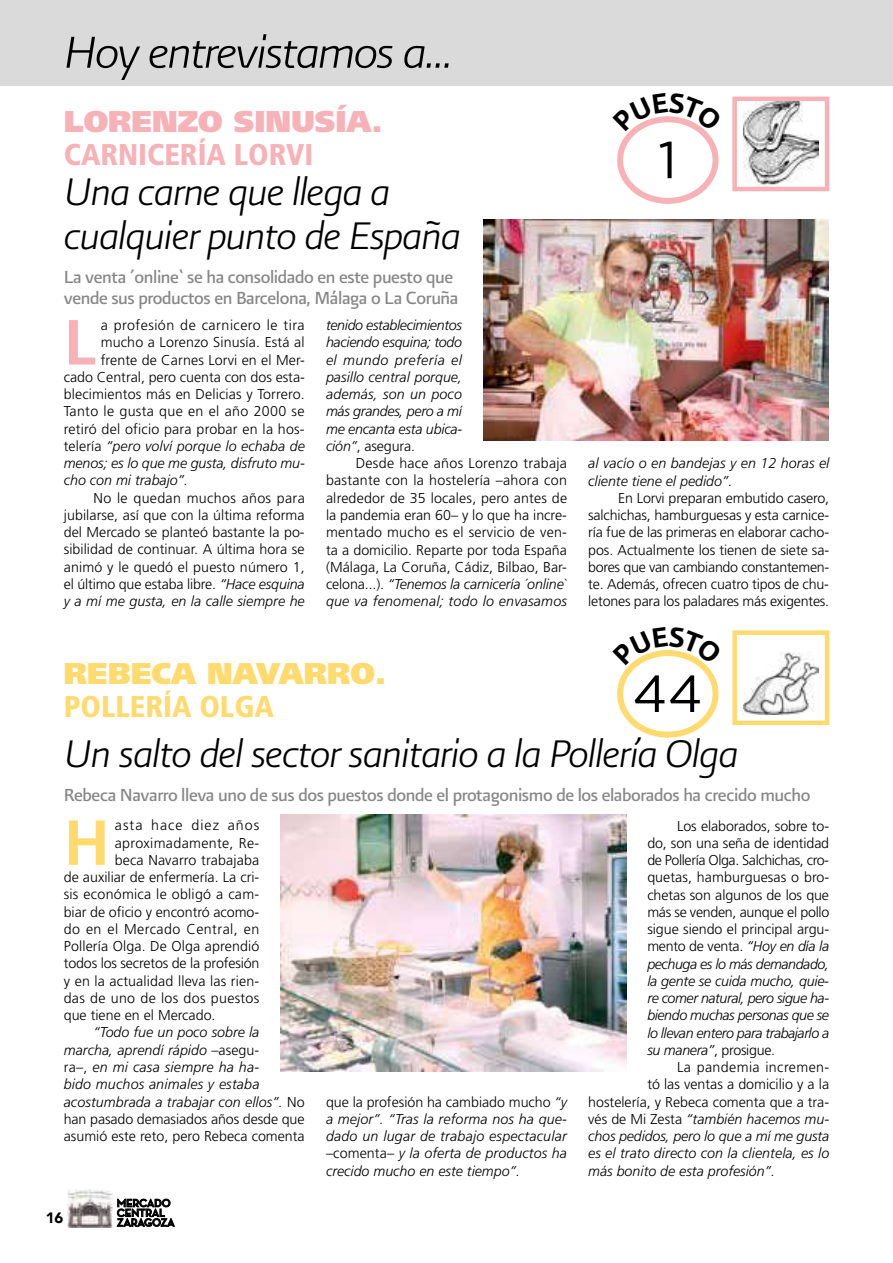
<style>
.page{position:relative;width:893px;height:1263px;background:#fff}
.page>*{position:absolute;margin:0;border:0;box-sizing:border-box;transform-origin:0 0}
.t1{font:700 63.75px "Frutiger LT Std";color:#f6b2b6}
.t2{font:700 63.75px "Frutiger LT Std";color:#ffda6f}
.t3{font:italic 54px "Presidencia Fina";letter-spacing:-.03em;color:#000}
.t4{font:51.9px "Gotham";color:#000}
.t5{font:italic 46.5px/43.5px "Presidencia Fina";letter-spacing:-.02em;color:#000}
.t6{font:900 30px "Frutiger LT Std";color:#f6b2b6}
.t7{font:900 condensed 30px "Frutiger LT Std";color:#f6b2b6}
.t8{font:900 30px "Frutiger LT Std";color:#ffda6f}
.t9{font:900 condensed 30px "Frutiger LT Std";color:#ffda6f}
.t10{font:21px/21px "Presidencia Base";letter-spacing:-.02em;color:#878787}
.t11{font:900 15px "Avenir";color:#000}
.t12{font:300 14.25px/17.2px "Frutiger LT Std";letter-spacing:.005em;color:#000;text-align:justify}
.t13{font:italic 300 14.25px/17.2px "Frutiger LT Std";letter-spacing:.005em;color:#000;text-align:justify}
.t14{font:300 14.25px "Frutiger LT Std";letter-spacing:.03em;color:#000}
.t15{font:300 14.25px "Frutiger LT Std";letter-spacing:.025em;color:#000}
.t16{font:300 14.25px "Frutiger LT Std";letter-spacing:.075em;color:#000}
.t17{font:700 11.25px/9.8px "Neutra Disp";color:#000}
.s1{font-style:normal}
.s2{font-style:italic}
</style>
<div class="page">
<svg style="left:117px;top:1198px;width:58px;height:29px"></svg>
<img style="left:68px;top:1190px;width:45px;height:38px">
<div style="left:0;top:0;width:893px;height:85px;background:#dadada"></div>
<img style="left:483px;top:219px;width:346px;height:221px">
<img style="left:281px;top:814px;width:345px;height:258px">
<div style="left:617px;top:116px;width:102px;height:88px;border:6px solid #f6b2b6;border-radius:50%"></div>
<div style="left:617px;top:650px;width:102px;height:88px;border:6px solid #ffda6f;border-radius:50%"></div>
<img style="left:743px;top:102px;width:75px;height:84px">
<div style="left:732px;top:97px;width:97px;height:94px;border:4px solid #f6b2b6"></div>
<img style="left:743px;top:652px;width:76px;height:63px">
<div style="left:732px;top:630px;width:97px;height:95px;border:4px solid #ffda6f"></div>
<hr style="left:892px;top:0;width:1px;height:1263px;background:#fff">
<svg style="left:629px;top:116px;width:78px;height:16px"></svg>
<svg style="left:630px;top:650px;width:76px;height:15px"></svg>
<h2 class="t3" style="left:64px;top:22px;width:391px">Hoy entrevistamos a...</h2>
<h3 class="t6" style="left:64px;top:103px;width:320px">LORENZO SINUSÍA.</h3>
<h3 class="t7" style="left:64px;top:136px;width:251px">CARNICERÍA LORVI</h3>
<h3 class="t5" style="left:64px;top:170px;width:399px">Una carne que llega a cualquier punto de España</h3>
<h3 class="t10" style="left:64px;top:266px;width:396px">La venta ´online` se ha consolidado en este puesto que vende sus productos en Barcelona, Málaga o La Coruña</h3>
<h3 class="t4" style="left:658px;top:127px;width:20px">1</h3>
<h1 class="t1" style="left:64px;top:305px;width:33px">L</h1>
<p class="t14" style="left:101px;top:317px;width:206px">a profesión de carnicero le tira</p>
<p class="t12" style="left:101px;top:334px;width:205px">mucho a Lorenzo Sinusía. Está al</p>
<p class="t12" style="left:101px;top:351px;width:206px">frente de Carnes Lorvi en el Mer-</p>
<p class="t12" style="left:64px;top:368px;width:243px">cado Central, pero cuenta con dos esta-</p>
<p class="t12" style="left:64px;top:386px;width:242px">blecimientos más en Delicias y Torrero.</p>
<p class="t12" style="left:64px;top:403px;width:242px">Tanto le gusta que en el año 2000 se</p>
<p class="t12" style="left:64px;top:420px;width:242px">retiró del oficio para probar en la hos-</p>
<p class="t13" style="left:64px;top:437px;width:243px"><span class="s1">telería</span> “pero volví porque lo echaba de</p>
<p class="t13" style="left:64px;top:455px;width:243px">menos; es lo que me gusta, disfruto mu-</p>
<p class="t13" style="left:64px;top:472px;width:126px">cho con mi trabajo”.</p>
<p class="t12" style="left:64px;top:489px;width:242px;text-indent:30px">No le quedan muchos años para jubilarse, así que con la última reforma del Mercado se planteó bastante la po&shy;sibilidad de continuar. A última hora se animó y le quedó el puesto número 1, el último que estaba libre. <span class="s2">“Hace esquina y a mí me gusta, en la calle siempre he</span></p>
<p class="t13" style="left:326px;top:317px;width:138px">tenido establecimientos haciendo esquina; todo el mundo prefería el pasillo central porque, además, son un poco más grandes, pero a mí me encanta esta ubica&shy;ción”<span class="s1">, asegura.</span></p>
<p class="t12" style="left:326px;top:455px;width:243px;text-indent:30px">Desde hace años Lorenzo trabaja bastante con la hostelería –ahora con alrededor de 35 locales, pero antes de la pandemia eran 60– y lo que ha incre&shy;mentado mucho es el servicio de ven&shy;ta a domicilio. Reparte por toda España (Málaga, La Coruña, Cádiz, Bilbao, Bar&shy;celona...). <span class="s2">“Tenemos la carnicería ´online` que va fenomenal; todo lo envasamos</span></p>
<p class="t13" style="left:588px;top:455px;width:243px">al vacío o en bandejas y en 12 horas el cliente tiene el pedido”.</p>
<p class="t12" style="left:588px;top:489px;width:242px;text-indent:30px">En Lorvi preparan embutido casero, salchichas, hamburguesas y esta carnice&shy;ría fue de las primeras en elaborar cacho&shy;pos. Actualmente los tienen de siete sa&shy;bores que van cambiando constantemen&shy;te. Además, ofrecen cuatro tipos de chu&shy;letones para los paladares más exigentes.</p>
<h3 class="t8" style="left:64px;top:655px;width:324px">REBECA NAVARRO.</h3>
<h3 class="t9" style="left:64px;top:689px;width:211px">POLLERÍA OLGA</h3>
<h3 class="t4" style="left:632px;top:660px;width:72px">44</h3>
<h3 class="t5" style="left:64px;top:731px;width:676px">Un salto del sector sanitario a la Pollería Olga</h3>
<h3 class="t10" style="left:64px;top:784px;width:748px">Rebeca Navarro lleva uno de sus dos puestos donde el protagonismo de los elaborados ha crecido mucho</h3>
<h1 class="t2" style="left:64px;top:805px;width:47px">H</h1>
<p class="t16" style="left:115px;top:817px;width:146px">asta hace diez años</p>
<p class="t15" style="left:115px;top:835px;width:146px">aproximadamente, Re-</p>
<p class="t12" style="left:115px;top:851px;width:146px">beca Navarro trabajaba</p>
<p class="t12" style="left:64px;top:869px;width:197px">de auxiliar de enfermería. La cri-</p>
<p class="t12" style="left:64px;top:886px;width:197px">sis económica le obligó a cam-</p>
<p class="t12" style="left:64px;top:903px;width:197px">biar de oficio y encontró acomo-</p>
<p class="t14" style="left:64px;top:921px;width:197px">do en el Mercado Central, en</p>
<p class="t12" style="left:64px;top:938px;width:197px">Pollería Olga. De Olga aprendió</p>
<p class="t12" style="left:64px;top:955px;width:197px">todos los secretos de la profesión</p>
<p class="t12" style="left:64px;top:972px;width:197px">y en la actualidad lleva las rien-</p>
<p class="t12" style="left:64px;top:989px;width:197px">das de uno de los dos puestos</p>
<p class="t12" style="left:64px;top:1007px;width:153px">que tiene en el Mercado.</p>
<p class="t13" style="left:64px;top:1024px;width:242px;text-align:left;text-indent:30px">“Todo fue un poco sobre la marcha, aprendí rápido <span class="s1">–asegu-<br>ra–,</span> en mi casa siempre ha ha-<br>bido muchos animales y estaba acostumbrada a trabajar con ellos”. <span class="s1">No han pasado demasiados años desde que asumió este reto, pero Rebeca comenta</span></p>
<p class="t11" style="left:46px;top:1205px;width:19px">16</p>
<p class="t17" style="left:117px;top:1198px;width:59px">MERCADO<br>CENTRAL<br>ZARAGOZA</p>
<p class="t13" style="left:326px;top:1093px;width:243px"><span class="s1">que la profesión ha cambiado mucho</span> “y a mejor”. “Tras la reforma nos ha que&shy;dado un lugar de trabajo espectacular <span class="s1">–comenta–</span> y la oferta de productos ha crecido mucho en este tiempo”.</p>
<p class="t12" style="left:647px;top:817px;width:183px;text-indent:30px">Los elaborados, sobre to&shy;do, son una seña de identidad de Pollería Olga. Salchichas, cro&shy;quetas, hamburguesas o bro&shy;chetas son algunos de los que más se venden, aunque el pollo sigue siendo el principal argu&shy;mento de venta. <span class="s2">“Hoy en día la pechuga es lo más demandado, la gente se cuida mucho, quie&shy;re comer natural, pero sigue ha&shy;biendo muchas personas que se lo llevan entero para trabajarlo a su manera”</span>, prosigue.</p>
<p class="t14" style="left:677px;top:1059px;width:154px">La pandemia incremen-</p>
<p class="t12" style="left:647px;top:1076px;width:183px">tó las ventas a domicilio y a la</p>
<p class="t12" style="left:588px;top:1093px;width:242px">hostelería, y Rebeca comenta que a tra-</p>
<p class="t13" style="left:588px;top:1110px;width:242px"><span class="s1">vés de Mi Zesta</span> “también hacemos mu-</p>
<p class="t13" style="left:588px;top:1128px;width:243px">chos pedidos, pero lo que a mí me gusta</p>
<p class="t13" style="left:588px;top:1145px;width:243px">es el trato directo con la clientela, es lo</p>
<p class="t13" style="left:588px;top:1162px;width:188px">más bonito de esta profesión”.</p>
</div>
